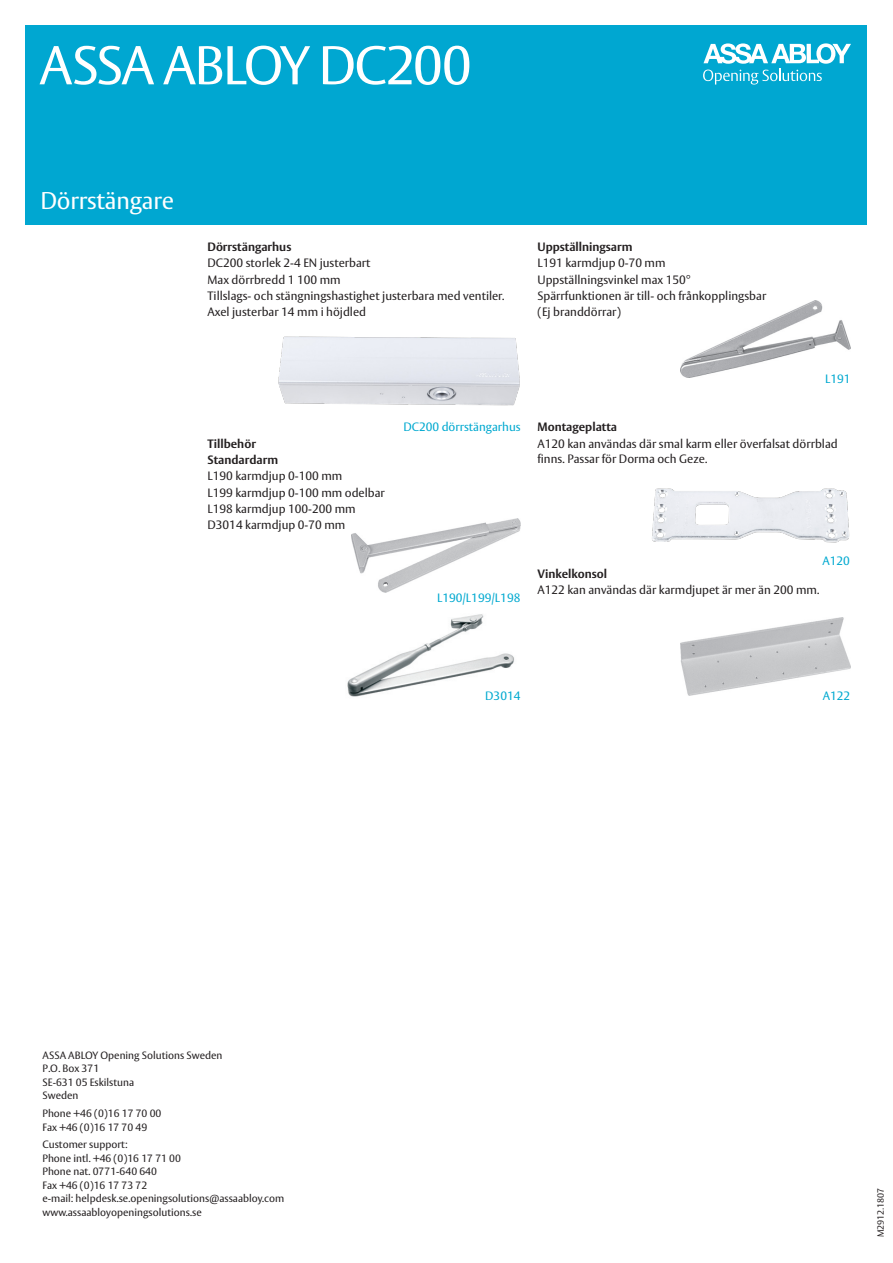
<style>
.page{position:relative;width:893px;height:1263px;background:#fff}
.page>*{position:absolute;margin:0;border:0;box-sizing:border-box;transform-origin:0 0}
.Huvudrubrik_framsida{font:54px "ASSA Vesta";letter-spacing:-.04em;color:#fff}
.Underrubrik_framsida{font:24px "ASSA Vesta";letter-spacing:-.01em;color:#fff}
.Brödtext{font:12px/15.8px "ASSA Vesta";color:#231f20}
.Brödtext_rubrik{font:700 12px "ASSA Vesta";color:#231f20}
.Bildtext{font:12px "ASSA Vesta";color:#00a9d0}
.t1{font:10.5px/13.5px "ASSA Vesta";color:#231f20}
.Brödtext-2{font:9px "ASSA Vesta";color:#231f20}
</style>
<div class="page">
<div style="left:26px;top:26px;width:841px;height:199px;background:#00a7d1"></div>
<svg style="left:703px;top:43px;width:148px;height:42px"></svg>
<img style="left:681px;top:300px;width:169px;height:78px">
<img style="left:351px;top:518px;width:170px;height:75px">
<img style="left:681px;top:617px;width:169px;height:79px">
<img style="left:347px;top:614px;width:167px;height:83px">
<img style="left:278px;top:336px;width:242px;height:70px">
<img style="left:652px;top:488px;width:198px;height:55px">
<p class="Huvudrubrik_framsida" style="left:39px;top:33px;width:434px">ASSA ABLOY DC200</p>
<p class="Underrubrik_framsida" style="left:40px;top:186px;width:135px">Dörrstängare</p>
<p class="Brödtext_rubrik" style="left:207px;top:239px;width:85px">Dörrstängarhus</p>
<p class="Brödtext" style="left:207px;top:256px;width:165px">DC200 storlek 2-4 EN justerbart</p>
<p class="Brödtext" style="left:207px;top:272px;width:135px">Max dörrbredd 1 100 mm</p>
<p class="Brödtext" style="left:207px;top:288px;width:298px">Tillslags- och stängningshastighet justerbara med ventiler.</p>
<p class="Brödtext" style="left:207px;top:305px;width:160px">Axel justerbar 14 mm i höjdled</p>
<p class="Brödtext_rubrik" style="left:537px;top:239px;width:97px">Uppställningsarm</p>
<p class="Brödtext" style="left:537px;top:256px;width:130px">L191 karmdjup 0-70 mm</p>
<p class="Brödtext" style="left:537px;top:272px;width:155px">Uppställningsvinkel max 150°</p>
<p class="Brödtext" style="left:537px;top:288px;width:230px">Spärrfunktionen är till- och frånkopplingsbar</p>
<p class="Brödtext" style="left:537px;top:305px;width:85px">(Ej branddörrar)</p>
<p class="Brödtext_rubrik" style="left:207px;top:436px;width:50px">Tillbehör</p>
<p class="Brödtext_rubrik" style="left:207px;top:452px;width:72px">Standardarm</p>
<p class="Brödtext" style="left:207px;top:469px;width:136px">L190 karmdjup 0-100 mm</p>
<p class="Brödtext" style="left:207px;top:485px;width:179px">L199 karmdjup 0-100 mm odelbar</p>
<p class="Brödtext" style="left:207px;top:501px;width:150px">L198 karmdjup 100-200 mm</p>
<p class="Brödtext" style="left:207px;top:518px;width:139px">D3014 karmdjup 0-70 mm</p>
<p class="Bildtext" style="left:403px;top:420px;width:119px">DC200 dörrstängarhus</p>
<p class="Bildtext" style="left:825px;top:371px;width:27px">L191</p>
<p class="Brödtext_rubrik" style="left:537px;top:419px;width:81px">Montageplatta</p>
<p class="Brödtext" style="left:537px;top:436px;width:302px">A120 kan användas där smal karm eller överfalsat dörrblad finns. Passar för Dorma och Geze.</p>
<p class="Bildtext" style="left:437px;top:590px;width:85px">L190/L199/L198</p>
<p class="Bildtext" style="left:822px;top:554px;width:29px">A120</p>
<p class="Brödtext_rubrik" style="left:537px;top:566px;width:71px">Vinkelkonsol</p>
<p class="Brödtext" style="left:537px;top:583px;width:284px">A122 kan användas där karmdjupet är mer än 200 mm.</p>
<p class="Bildtext" style="left:485px;top:689px;width:37px">D3014</p>
<p class="Bildtext" style="left:823px;top:688px;width:29px">A122</p>
<p class="t1" style="left:43px;top:1049px;width:182px">ASSA ABLOY Opening Solutions Sweden<br>P.O. Box 371<br>SE-631 05 Eskilstuna<br>Sweden</p>
<p class="t1" style="left:43px;top:1107px;width:120px">Phone +46 (0)16 17 70 00<br>Fax +46 (0)16 17 70 49</p>
<p class="t1" style="left:43px;top:1138px;width:243px">Customer support:<br>Phone intl. +46 (0)16 17 71 00<br>Phone nat. 0771-640 640<br>Fax +46 (0)16 17 73 72<br>e-mail: helpdesk.se.openingsolutions@assaabloy.com www.assaabloyopeningsolutions.se</p>
<p class="Brödtext-2" style="left:875px;top:1237px;width:51px;rotate:-90deg">M2912.1807</p>
</div>
